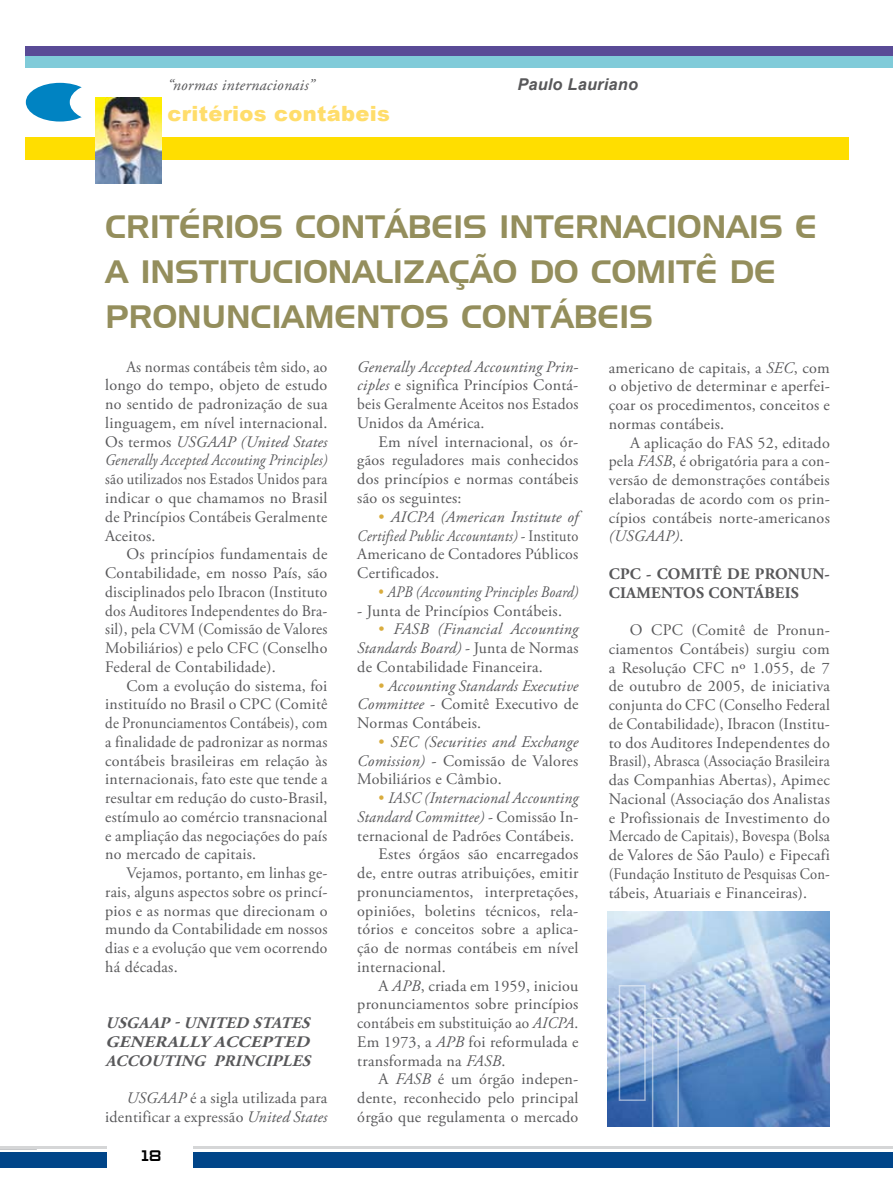
<style>
.page{position:relative;width:893px;height:1191px;background:#fff}
.page>*{position:absolute;margin:0;border:0;box-sizing:border-box;transform-origin:0 0}
.t1{font:31.5px/45px "Handel Gothic BT";letter-spacing:.005em;color:#948e5c}
.t2{font:900 21px "Arial";letter-spacing:.015em;color:#ffdd6b}
.t3{font:18px "Zeroes";color:#000}
.t4{font:italic 700 16.2px "Arial";letter-spacing:.015em;color:#58585a}
.t5{font:16.05px/18.8px "Adobe Garamond Pro";letter-spacing:.015em;color:#58585a;text-align:justify}
.t6{font:italic 16.05px/18.8px "Adobe Garamond Pro";letter-spacing:.015em;color:#58585a;text-align:justify}
.t7{font:16.05px "Adobe Garamond Pro";letter-spacing:.015em;color:#58585a;scale:.96 1}
.t8{font:16.05px "Adobe Garamond Pro";letter-spacing:.015em;color:#58585a;scale:.95 1}
.t9{font:italic 700 16.05px/18.8px "Adobe Garamond Pro";color:#58585a;text-align:justify}
.t10{font:italic 16.05px "Adobe Garamond Pro";letter-spacing:.015em;color:#58585a;scale:.91 1}
.t11{font:700 16.05px/18.8px "Adobe Garamond Pro";letter-spacing:.015em;color:#58585a}
.t12{font:16.05px "Adobe Garamond Pro";letter-spacing:.015em;color:#58585a;scale:.91 1}
.t13{font:16.05px "Adobe Garamond Pro";letter-spacing:.015em;color:#58585a;scale:.93 1}
.t14{font:italic 16.05px "Adobe Garamond Pro";letter-spacing:.015em;color:#58585a;scale:.89 1}
.t15{font:italic 16.05px "Adobe Garamond Pro";letter-spacing:.015em;color:#58585a;scale:.96 1}
.s1{font-style:normal}
.s2{font-style:italic}
.s3{font-style:normal;color:#d9ac3d}
.s4{color:#d9ac3d}
</style>
<div class="page">
<div style="left:193px;top:1152px;width:700px;height:16px;background:#004589"></div>
<hr style="left:193px;top:1146px;width:700px;height:3px;background:#d5d6d7">
<hr style="left:0;top:1146px;width:107px;height:3px;background:#d5d6d7">
<div style="left:0;top:1152px;width:107px;height:16px;background:#004589"></div>
<div style="left:26px;top:46px;width:867px;height:12px;background:#594b96"></div>
<div style="left:26px;top:56px;width:867px;height:11px;background:#80cbd9"></div>
<div style="left:26px;top:137px;width:823px;height:23px;background:#ffde00"></div>
<div style="left:26px;top:83px;width:68px;height:39px;background:#0083c2;border-radius:50%"></div>
<div style="left:71px;top:83px;width:69px;height:38px;background:#fff;border-radius:50%"></div>
<div style="left:70px;top:82px;width:71px;height:40px;border:2px solid #fff;border-radius:50%"></div>
<img style="left:96px;top:97px;width:65px;height:86px">
<img style="left:608px;top:912px;width:221px;height:215px">
<div style="left:619px;top:985px;width:27px;height:116px;border:2px solid #feffff"></div>
<div style="left:652px;top:1017px;width:27px;height:116px;border:2px solid #feffff"></div>
<p class="t6" style="left:168px;top:76px;width:148px">“normas internacionais”</p>
<p class="t4" style="left:517px;top:74px;width:122px">Paulo Lauriano</p>
<p class="t2" style="left:168px;top:98px;width:224px">critérios contábeis</p>
<p class="t1" style="left:105px;top:204px;width:713px">CRITÉRIOS CONTÁBEIS INTERNACIONAIS E<br>A INSTITUCIONALIZAÇÃO DO COMITÊ DE<br>PRONUNCIAMENTOS CONTÁBEIS</p>
<p class="t7" style="left:126px;top:357px;width:211px">As normas contábeis têm sido, ao</p>
<p class="t5" style="left:105px;top:376px;width:224px">longo do tempo, objeto de estudo</p>
<p class="t5" style="left:105px;top:395px;width:224px">no sentido de padronização de sua</p>
<p class="t5" style="left:105px;top:414px;width:224px">linguagem, em nível internacional.</p>
<p class="t6" style="left:105px;top:433px;width:224px"><span class="s1">Os termos</span> USGAAP (United States</p>
<p class="t10" style="left:105px;top:451px;width:246px">Generally Accepted Accouting Principles)</p>
<p class="t12" style="left:105px;top:469px;width:246px">são utilizados nos Estados Unidos para</p>
<p class="t5" style="left:105px;top:489px;width:224px">indicar o que chamamos no Brasil</p>
<p class="t5" style="left:105px;top:508px;width:224px">de Princípios Contábeis Geralmente</p>
<p class="t5" style="left:105px;top:526px;width:52px">Aceitos.</p>
<p class="t5" style="left:127px;top:545px;width:202px">Os princípios fundamentais de</p>
<p class="t5" style="left:105px;top:564px;width:224px">Contabilidade, em nosso País, são</p>
<p class="t7" style="left:105px;top:582px;width:233px">disciplinados pelo Ibracon (Instituto</p>
<p class="t8" style="left:105px;top:601px;width:235px">dos Auditores Independentes do Bra-</p>
<p class="t7" style="left:105px;top:619px;width:233px">sil), pela CVM (Comissão de Valores</p>
<p class="t5" style="left:105px;top:639px;width:224px">Mobiliários) e pelo CFC (Conselho</p>
<p class="t5" style="left:105px;top:658px;width:172px">Federal de Contabilidade).</p>
<p class="t5" style="left:127px;top:676px;width:202px">Com a evolução do sistema, foi</p>
<p class="t5" style="left:105px;top:695px;width:224px">instituído no Brasil o CPC (Comitê</p>
<p class="t13" style="left:105px;top:713px;width:240px">de Pronunciamentos Contábeis), com</p>
<p class="t5" style="left:105px;top:733px;width:224px">a finalidade de padronizar as normas</p>
<p class="t5" style="left:105px;top:751px;width:224px">contábeis brasileiras em relação às</p>
<p class="t5" style="left:105px;top:770px;width:224px">internacionais, fato este que tende a</p>
<p class="t5" style="left:105px;top:789px;width:224px">resultar em redução do custo-Brasil,</p>
<p class="t5" style="left:105px;top:808px;width:224px">estímulo ao comércio transnacional</p>
<p class="t5" style="left:105px;top:826px;width:224px">e ampliação das negociações do país</p>
<p class="t5" style="left:105px;top:845px;width:153px">no mercado de capitais.</p>
<p class="t5" style="left:126px;top:864px;width:202px">Vejamos, portanto, em linhas ge-</p>
<p class="t5" style="left:105px;top:883px;width:224px">rais, alguns aspectos sobre os princí-</p>
<p class="t5" style="left:105px;top:901px;width:224px">pios e as normas que direcionam o</p>
<p class="t5" style="left:105px;top:920px;width:224px">mundo da Contabilidade em nossos</p>
<p class="t5" style="left:105px;top:939px;width:224px">dias e a evolução que vem ocorrendo</p>
<p class="t5" style="left:105px;top:958px;width:74px">há décadas.</p>
<p class="t6" style="left:357px;top:358px;width:223px">Generally Accepted Accounting Prin-</p>
<p class="t5" style="left:357px;top:376px;width:223px"><span class="s2">ciples</span> e significa Princípios Contá-</p>
<p class="t7" style="left:357px;top:394px;width:232px">beis Geralmente Aceitos nos Estados</p>
<p class="t5" style="left:357px;top:414px;width:129px">Unidos da América.</p>
<p class="t5" style="left:379px;top:433px;width:201px">Em nível internacional, os ór-</p>
<p class="t5" style="left:357px;top:451px;width:223px">gãos reguladores mais conhecidos</p>
<p class="t5" style="left:357px;top:470px;width:223px">dos princípios e normas contábeis</p>
<p class="t5" style="left:357px;top:489px;width:106px">são os seguintes:</p>
<p class="t6" style="left:357px;top:508px;width:223px;text-indent:21px"><span class="s3">•</span> AICPA (American Institute of Certified Public Accountants) <span class="s1">- Instituto Americano de Contadores Públicos Certificados.</span></p>
<p class="t14" style="left:379px;top:582px;width:226px"><span class="s3">•</span> APB (Accounting Principles Board)</p>
<p class="t5" style="left:357px;top:601px;width:206px">- Junta de Princípios Contábeis.</p>
<p class="t5" style="left:357px;top:620px;width:223px;text-indent:21px"><span class="s4">•</span> <span class="s2">FASB (Financial Accounting Standards Board)</span> - Junta de Normas de Contabilidade Financeira.</p>
<p class="t6" style="left:357px;top:676px;width:223px;text-indent:21px"><span class="s3">•</span> Accounting Standards Executive Committee <span class="s1">- Comitê Executivo de Normas Contábeis.</span></p>
<p class="t5" style="left:357px;top:733px;width:223px;text-indent:21px"><span class="s4">•</span> <span class="s2">SEC (Securities and Exchange Comission)</span> - Comissão de Valores Mobiliários e Câmbio.</p>
<p class="t6" style="left:379px;top:789px;width:201px"><span class="s3">•</span> IASC (Internacional Accounting</p>
<p class="t15" style="left:357px;top:807px;width:232px">Standard Committee) <span class="s1">- Comissão In-</span></p>
<p class="t5" style="left:357px;top:826px;width:218px">ternacional de Padrões Contábeis.</p>
<p class="t5" style="left:379px;top:845px;width:201px">Estes órgãos são encarregados</p>
<p class="t5" style="left:357px;top:864px;width:223px">de, entre outras atribuições, emitir</p>
<p class="t5" style="left:357px;top:883px;width:223px">pronunciamentos, interpretações,</p>
<p class="t5" style="left:357px;top:901px;width:223px">opiniões, boletins técnicos, rela-</p>
<p class="t5" style="left:357px;top:920px;width:223px">tórios e conceitos sobre a aplica-</p>
<p class="t5" style="left:357px;top:939px;width:223px">ção de normas contábeis em nível</p>
<p class="t5" style="left:357px;top:958px;width:90px">internacional.</p>
<p class="t5" style="left:379px;top:976px;width:201px">A <span class="s2">APB</span>, criada em 1959, iniciou</p>
<p class="t5" style="left:357px;top:995px;width:223px">pronunciamentos sobre princípios</p>
<p class="t8" style="left:357px;top:1013px;width:234px">contábeis em substituição ao <span class="s2">AICPA</span>.</p>
<p class="t5" style="left:357px;top:1033px;width:223px">Em 1973, a <span class="s2">APB</span> foi reformulada e</p>
<p class="t5" style="left:357px;top:1051px;width:150px">transformada na <span class="s2">FASB</span>.</p>
<p class="t5" style="left:379px;top:1070px;width:201px">A <span class="s2">FASB</span> é um órgão indepen-</p>
<p class="t5" style="left:357px;top:1089px;width:223px">dente, reconhecido pelo principal</p>
<p class="t5" style="left:357px;top:1108px;width:223px">órgão que regulamenta o mercado</p>
<p class="t5" style="left:609px;top:359px;width:223px">americano de capitais, a <span class="s2">SEC</span>, com</p>
<p class="t5" style="left:609px;top:377px;width:223px">o objetivo de determinar e aperfei-</p>
<p class="t5" style="left:609px;top:396px;width:223px">çoar os procedimentos, conceitos e</p>
<p class="t5" style="left:609px;top:415px;width:117px">normas contábeis.</p>
<p class="t5" style="left:630px;top:434px;width:201px">A aplicação do FAS 52, editado</p>
<p class="t5" style="left:609px;top:452px;width:223px">pela <span class="s2">FASB</span>, é obrigatória para a con-</p>
<p class="t5" style="left:609px;top:471px;width:223px">versão de demonstrações contábeis</p>
<p class="t5" style="left:609px;top:490px;width:223px">elaboradas de acordo com os prin-</p>
<p class="t5" style="left:609px;top:509px;width:223px">cípios contábeis norte-americanos</p>
<p class="t6" style="left:609px;top:527px;width:76px">(USGAAP)<span class="s1">.</span></p>
<p class="t11" style="left:609px;top:564px;width:223px">CPC - COMITÊ DE PRONUN-<br>CIAMENTOS CONTÁBEIS</p>
<p class="t5" style="left:609px;top:621px;width:223px;text-indent:21px">O CPC (Comitê de Pronun&shy;ciamentos Contábeis) surgiu com a Resolução CFC nº 1.055, de 7 de outubro de 2005, de iniciativa conjunta do CFC (Conselho Federal de Contabilidade), Ibracon (Institu&shy;to dos Auditores Independentes do Brasil), Abrasca (Associação Brasileira das Companhias Abertas), Apimec Nacional (Associação dos Analistas e Profissionais de Investimento do Mercado de Capitais), Bovespa (Bolsa de Valores de São Paulo) e Fipecafi (Fundação Instituto de Pesquisas Con&shy;tábeis, Atuariais e Financeiras).</p>
<p class="t9" style="left:105px;top:1014px;width:211px">USGAAP -UNITED STATES GENERALLY ACCEPTED ACCOUTING PRINCIPLES</p>
<p class="t5" style="left:105px;top:1089px;width:224px;text-align:right"><span class="s2">USGAAP</span> é a sigla utilizada para identificar a expressão <span class="s2">United States</span></p>
<p class="t3" style="left:141px;top:1146px;width:20px">18</p>
</div>
